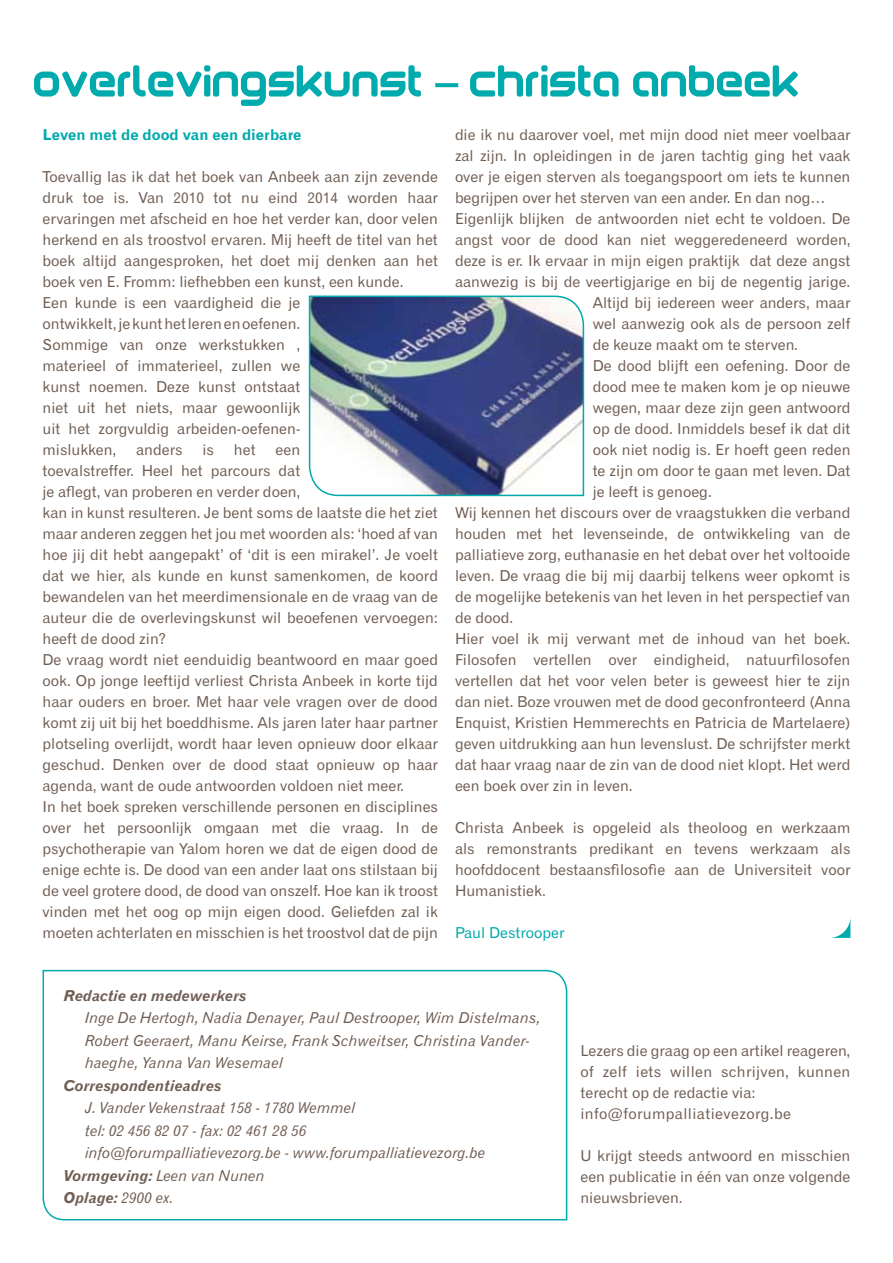
<style>
.page{position:relative;width:893px;height:1263px;background:#fff}
.page>*{position:absolute;margin:0;border:0;box-sizing:border-box;transform-origin:0 0}
.t1{font:15px/21px "Gothic 720 BT Roman B";color:#715f54;text-align:justify}
.t2{font:15px/22.5px "Gothic 720 BT Italic B";color:#715f54}
.t3{font:15px/21px "Gothic 720 BT Roman B";letter-spacing:.02em;color:#715f54}
.t4{font:15px "Gothic 720 BT Bold Italic B";color:#715f54}
.t5{font:15px "Gothic 720 BT Bold B";color:#00aaad}
.t6{font:15px "Gothic 720 BT Roman B";color:#00aaad}
.s1{font-family:"Gothic 720 BT Bold Italic B"}
.s2{font-family:"Gothic 720 BT Italic B"}
</style>
<div class="page">
<svg style="left:42px;top:969px;width:526px;height:252px"></svg>
<svg style="left:830px;top:921px;width:20px;height:17px"></svg>
<img style="left:308px;top:295px;width:277px;height:202px">
<svg style="left:34px;top:65px;width:764px;height:41px"></svg>
<p class="t5" style="left:43px;top:125px;width:260px">Leven met de dood van een dierbare</p>
<p class="t1" style="left:43px;top:166px;width:397px;text-align:left">Toevallig las ik dat het boek van Anbeek aan zijn zevende druk toe is. Van 2010 tot nu eind 2014 worden haar ervaringen met afscheid en hoe het verder kan, door velen herkend en als troostvol ervaren. Mij heeft de titel van het boek altijd aangesproken, het doet mij denken aan het boek ven E. Fromm: liefhebben een kunst, een kunde.<br>Een kunde is een vaardigheid die je<br>ontwikkelt, je kunt het leren en oefenen.<br>Sommige van onze werkstukken ,<br>materieel of immaterieel, zullen we<br>kunst noemen. Deze kunst ontstaat<br>niet uit het niets, maar gewoonlijk<br>uit het zorgvuldig arbeiden-oefenen-<br>mislukken,</p>
<p class="t1" style="left:136px;top:439px;width:48px">anders</p>
<p class="t1" style="left:202px;top:439px;width:13px">is</p>
<p class="t1" style="left:234px;top:439px;width:23px">het</p>
<p class="t1" style="left:43px;top:439px;width:397px;text-align:left;text-indent:233px">een<br>toevalstreffer. Heel het parcours dat<br>je aflegt, van proberen en verder doen,<br>kan in kunst resulteren. Je bent soms de laatste die het ziet maar anderen zeggen het jou met woorden als: ‘hoed af van hoe jij dit hebt aangepakt’ of ‘dit is een mirakel’. Je voelt dat we hier, als kunde en kunst samenkomen, de koord bewandelen van het meerdimensionale en de vraag van de auteur die de overlevingskunst wil beoefenen vervoegen: heeft de dood zin?<br>De vraag wordt niet eenduidig beantwoord en maar goed ook. Op jonge leeftijd verliest Christa Anbeek in korte tijd haar ouders en broer. Met haar vele vragen over de dood komt zij uit bij het boeddhisme. Als jaren later haar partner plotseling overlijdt, wordt haar leven opnieuw door elkaar geschud. Denken over de dood staat opnieuw op haar agenda, want de oude antwoorden voldoen niet meer.<br>In het boek spreken verschillende personen en disciplines over het persoonlijk omgaan met die vraag. In de psychotherapie van Yalom horen we dat de eigen dood de enige echte is. De dood van een ander laat ons stilstaan bij de veel grotere dood, de dood van onszelf. Hoe kan ik troost vinden met het oog op mijn eigen dood. Geliefden zal ik moeten achterlaten en misschien is het troostvol dat de pijn</p>
<p class="t1" style="left:455px;top:124px;width:397px">die ik nu daarover voel, met mijn dood niet meer voelbaar</p>
<p class="t1" style="left:455px;top:145px;width:397px">zal zijn. In opleidingen in de jaren tachtig ging het vaak</p>
<p class="t1" style="left:455px;top:166px;width:397px">over je eigen sterven als toegangspoort om iets te kunnen</p>
<p class="t1" style="left:455px;top:187px;width:372px">begrijpen over het sterven van een ander. En dan nog…</p>
<p class="t1" style="left:455px;top:208px;width:397px">Eigenlijk blijken de antwoorden niet echt te voldoen. De</p>
<p class="t1" style="left:455px;top:229px;width:397px">angst voor de dood kan niet weggeredeneerd worden,</p>
<p class="t1" style="left:455px;top:250px;width:397px">deze is er. Ik ervaar in mijn eigen praktijk dat deze angst</p>
<p class="t1" style="left:455px;top:271px;width:397px">aanwezig is bij de veertigjarige en bij de negentig jarige.</p>
<p class="t1" style="left:593px;top:292px;width:259px">Altijd bij iedereen weer anders, maar</p>
<p class="t1" style="left:593px;top:313px;width:259px">wel aanwezig ook als de persoon zelf</p>
<p class="t1" style="left:593px;top:334px;width:207px">de keuze maakt om te sterven.</p>
<p class="t1" style="left:593px;top:355px;width:259px">De dood blijft een oefening. Door de</p>
<p class="t1" style="left:593px;top:376px;width:259px">dood mee te maken kom je op nieuwe</p>
<p class="t1" style="left:593px;top:397px;width:259px">wegen, maar deze zijn geen antwoord</p>
<p class="t1" style="left:593px;top:418px;width:259px">op de dood. Inmiddels besef ik dat dit</p>
<p class="t1" style="left:593px;top:439px;width:259px">ook niet nodig is. Er hoeft geen reden</p>
<p class="t1" style="left:593px;top:460px;width:259px">te zijn om door te gaan met leven. Dat</p>
<p class="t1" style="left:593px;top:481px;width:121px">je leeft is genoeg.</p>
<p class="t1" style="left:455px;top:502px;width:397px">Wij kennen het discours over de vraagstukken die verband</p>
<p class="t1" style="left:455px;top:523px;width:397px">houden met het levenseinde, de ontwikkeling van de</p>
<p class="t1" style="left:455px;top:544px;width:397px">palliatieve zorg, euthanasie en het debat over het voltooide</p>
<p class="t1" style="left:455px;top:565px;width:397px">leven. De vraag die bij mij daarbij telkens weer opkomt is</p>
<p class="t1" style="left:455px;top:586px;width:397px">de mogelijke betekenis van het leven in het perspectief van</p>
<p class="t1" style="left:455px;top:607px;width:60px">de dood.</p>
<p class="t1" style="left:455px;top:628px;width:397px">Hier voel ik mij verwant met de inhoud van het boek.</p>
<p class="t1" style="left:455px;top:649px;width:397px">Filosofen vertellen over eindigheid, natuurfilosofen</p>
<p class="t1" style="left:455px;top:670px;width:397px">vertellen dat het voor velen beter is geweest hier te zijn</p>
<p class="t1" style="left:455px;top:691px;width:397px">dan niet. Boze vrouwen met de dood geconfronteerd (Anna</p>
<p class="t1" style="left:455px;top:712px;width:397px">Enquist, Kristien Hemmerechts en Patricia de Martelaere)</p>
<p class="t1" style="left:455px;top:733px;width:397px">geven uitdrukking aan hun levenslust. De schrijfster merkt</p>
<p class="t1" style="left:455px;top:754px;width:397px">dat haar vraag naar de zin van de dood niet klopt. Het werd</p>
<p class="t1" style="left:455px;top:775px;width:179px">een boek over zin in leven.</p>
<p class="t1" style="left:455px;top:817px;width:397px">Christa Anbeek is opgeleid als theoloog en werkzaam als remonstrants predikant en tevens werkzaam als hoofddocent bestaansfilosofie aan de Universiteit voor Humanistiek.</p>
<p class="t6" style="left:455px;top:923px;width:111px">Paul Destrooper</p>
<p class="t4" style="left:64px;top:986px;width:184px">Redactie en medewerkers</p>
<p class="t2" style="left:85px;top:1006px;width:457px">Inge De Hertogh, Nadia Denayer, Paul Destrooper, Wim Distelmans,<br>Robert Geeraert, Manu Keirse, Frank Schweitser, Christina Vander&shy;haeghe, Yanna Van Wesemael</p>
<p class="t4" style="left:64px;top:1076px;width:159px">Correspondentieadres</p>
<p class="t2" style="left:85px;top:1096px;width:272px">J. Vander Vekenstraat 158 - 1780 Wemmel</p>
<p class="t2" style="left:85px;top:1119px;width:223px">tel: 02 456 82 07 - fax: 02 461 28 56</p>
<p class="t2" style="left:85px;top:1141px;width:402px">info@forumpalliatievezorg.be - www.forumpalliatievezorg.be</p>
<p class="t2" style="left:64px;top:1164px;width:202px"><span class="s1">Vormgeving:</span> Leen van Nunen</p>
<p class="t4" style="left:64px;top:1189px;width:111px">Oplage: <span class="s2">2900 ex.</span></p>
<p class="t3" style="left:580px;top:1040px;width:272px">Lezers die graag op een artikel reageren, of zelf iets willen schrijven, kunnen terecht op de redactie via: info@forumpalliatievezorg.be</p>
<p class="t1" style="left:580px;top:1145px;width:272px">U krijgt steeds antwoord en misschien een publicatie in één van onze volgende nieuwsbrieven.</p>
</div>
